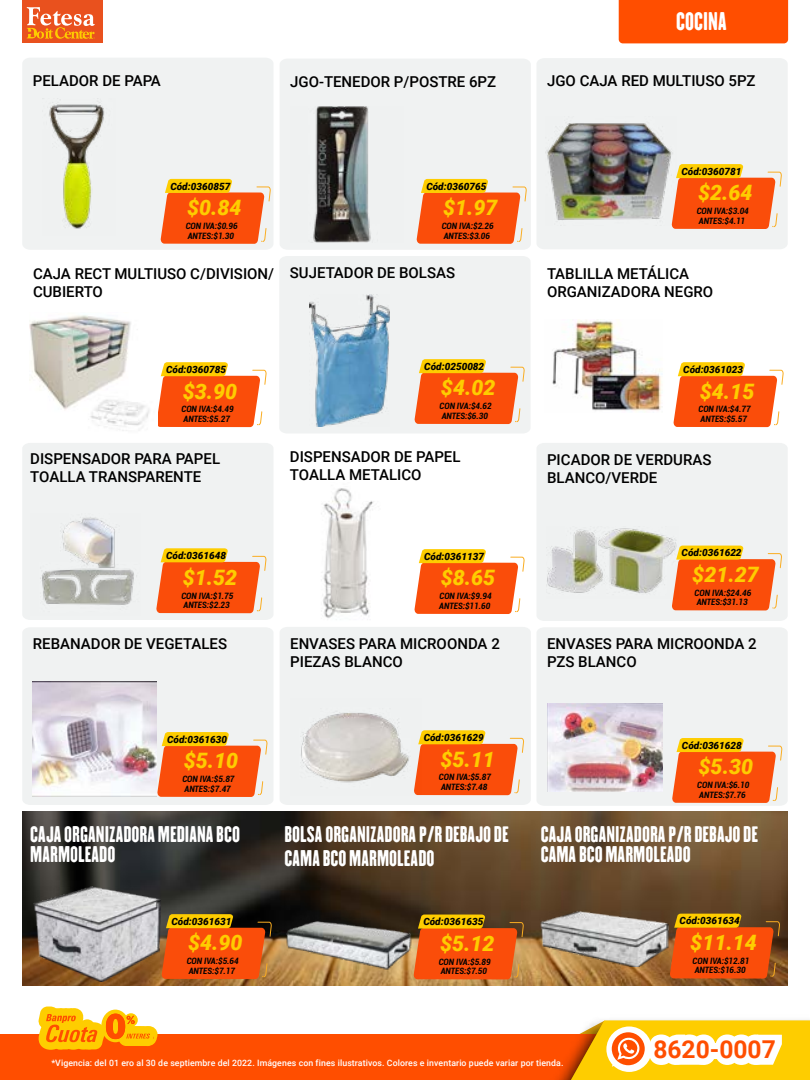
<style>
.page{position:relative;width:810px;height:1080px;background:#fff}
.page>*{position:absolute;margin:0;border:0;box-sizing:border-box;transform-origin:0 0}
.t1{font:700 24.62px "Roboto";color:#ff4e00}
.t2{font:22.5px "H.H.Samuel";color:#fff}
.t3{font:italic 900 21.25px "Roboto";color:#fecd00}
.t4{font:20px/20px "H.H.Samuel";color:#fff}
.t5{font:500 15px/18px "Roboto";color:#000}
.t6{font:italic 900 10px "Roboto";color:#000}
.t7{font:italic 700 condensed 8.75px/9.5px "Roboto";color:#020203}
.t8{font:500 8.75px "Roboto";letter-spacing:.01em;color:#fff}
</style>
<div class="page">
<div style="left:0;top:1035px;width:605px;height:45px;background:#ff4e00"></div>
<img style="left:529px;top:1020px;width:281px;height:60px">
<svg style="left:38px;top:1007px;width:120px;height:43px"></svg>
<svg style="left:561px;top:1021px;width:249px;height:59px"></svg>
<div style="left:22px;top:0;width:80px;height:43px;background:#e9511e"></div>
<svg style="left:27px;top:7px;width:68px;height:32px"></svg>
<div style="left:619px;top:0;width:169px;height:43px;background:#ff4e00"></div>
<img style="left:22px;top:812px;width:766px;height:174px">
<div style="left:280px;top:59px;width:251px;height:191px;background:#f0f2f2"></div>
<svg style="left:416px;top:179px;width:110px;height:65px"></svg>
<div style="left:279px;top:256px;width:251px;height:177px;background:#f0f2f2"></div>
<svg style="left:414px;top:359px;width:110px;height:65px"></svg>
<img style="left:309px;top:294px;width:81px;height:132px">
<img style="left:290px;top:106px;width:114px;height:137px">
<div style="left:537px;top:58px;width:251px;height:191px;background:#f0f2f2"></div>
<svg style="left:671px;top:164px;width:111px;height:65px"></svg>
<img style="left:546px;top:116px;width:130px;height:110px">
<svg style="left:158px;top:362px;width:108px;height:65px"></svg>
<img style="left:30px;top:315px;width:120px;height:116px">
<div style="left:22px;top:58px;width:251px;height:192px;background:#f0f2f2"></div>
<svg style="left:160px;top:179px;width:110px;height:65px"></svg>
<img style="left:43px;top:99px;width:73px;height:137px">
<svg style="left:673px;top:362px;width:110px;height:65px"></svg>
<img style="left:552px;top:320px;width:110px;height:91px">
<svg style="left:414px;top:549px;width:110px;height:65px"></svg>
<img style="left:323px;top:488px;width:51px;height:130px">
<div style="left:537px;top:443px;width:251px;height:178px;background:#f0f2f2"></div>
<svg style="left:672px;top:546px;width:110px;height:64px"></svg>
<img style="left:546px;top:526px;width:132px;height:73px">
<div style="left:537px;top:627px;width:251px;height:179px;background:#f0f2f2"></div>
<svg style="left:672px;top:738px;width:110px;height:65px"></svg>
<img style="left:548px;top:703px;width:115px;height:89px">
<svg style="left:161px;top:914px;width:110px;height:65px"></svg>
<svg style="left:670px;top:914px;width:110px;height:65px"></svg>
<svg style="left:419px;top:915px;width:104px;height:64px"></svg>
<div style="left:280px;top:627px;width:251px;height:178px;background:#f0f2f2"></div>
<svg style="left:421px;top:730px;width:103px;height:65px"></svg>
<img style="left:290px;top:698px;width:131px;height:97px">
<img style="left:33px;top:886px;width:127px;height:95px">
<img style="left:540px;top:910px;width:130px;height:57px">
<img style="left:285px;top:887px;width:134px;height:99px">
<div style="left:22px;top:627px;width:251px;height:178px;background:#f0f2f2"></div>
<img style="left:33px;top:681px;width:123px;height:115px">
<svg style="left:157px;top:732px;width:110px;height:65px"></svg>
<div style="left:22px;top:443px;width:251px;height:177px;background:#f0f2f2"></div>
<svg style="left:156px;top:548px;width:110px;height:65px"></svg>
<img style="left:31px;top:513px;width:110px;height:103px">
<h2 class="t2" style="left:676px;top:7px;width:52px">COCINA</h2>
<h3 class="t5" style="left:33px;top:71px;width:130px">PELADOR DE PAPA</h3>
<h3 class="t5" style="left:290px;top:72px;width:207px">JGO-TENEDOR P/POSTRE 6PZ</h3>
<h3 class="t5" style="left:547px;top:72px;width:210px">JGO CAJA RED MULTIUSO 5PZ</h3>
<p class="t6" style="left:682px;top:164px;width:61px">Cód:0360781</p>
<p class="t6" style="left:170px;top:179px;width:62px">Cód:0360857</p>
<p class="t6" style="left:426px;top:179px;width:61px">Cód:0360765</p>
<h3 class="t3" style="left:187px;top:193px;width:56px">$0.84</h3>
<h3 class="t3" style="left:443px;top:193px;width:56px">$1.97</h3>
<p class="t7" style="left:186px;top:221px;width:54px">CON IVA:$0.96<br>ANTES:$1.30</p>
<p class="t7" style="left:442px;top:221px;width:54px">CON IVA:$2.26<br>ANTES:$3.06</p>
<h3 class="t3" style="left:698px;top:178px;width:56px">$2.64</h3>
<p class="t7" style="left:697px;top:206px;width:54px">CON IVA:$3.04<br>ANTES:$4.11</p>
<h3 class="t5" style="left:33px;top:264px;width:243px">CAJA RECT MULTIUSO C/DIVISION/<br>CUBIERTO</h3>
<h3 class="t5" style="left:290px;top:263px;width:167px">SUJETADOR DE BOLSAS</h3>
<h3 class="t5" style="left:547px;top:264px;width:168px">TABLILLA METÁLICA<br>ORGANIZADORA NEGRO</h3>
<p class="t6" style="left:166px;top:362px;width:61px">Cód:0360785</p>
<p class="t6" style="left:424px;top:359px;width:61px">Cód:0250082</p>
<p class="t6" style="left:683px;top:362px;width:61px">Cód:0361023</p>
<h3 class="t3" style="left:183px;top:376px;width:56px">$3.90</h3>
<p class="t7" style="left:182px;top:404px;width:54px">CON IVA:$4.49<br>ANTES:$5.27</p>
<h3 class="t3" style="left:441px;top:373px;width:56px">$4.02</h3>
<p class="t7" style="left:440px;top:401px;width:54px">CON IVA:$4.62<br>ANTES:$6.30</p>
<h3 class="t3" style="left:700px;top:376px;width:56px">$4.15</h3>
<p class="t7" style="left:699px;top:404px;width:54px">CON IVA:$4.77<br>ANTES:$5.57</p>
<h3 class="t5" style="left:30px;top:449px;width:191px">DISPENSADOR PARA PAPEL<br>TOALLA TRANSPARENTE</h3>
<h3 class="t5" style="left:290px;top:447px;width:172px">DISPENSADOR DE PAPEL<br>TOALLA METALICO</h3>
<h3 class="t5" style="left:547px;top:450px;width:166px">PICADOR DE VERDURAS<br>BLANCO/VERDE</h3>
<p class="t6" style="left:166px;top:548px;width:61px">Cód:0361648</p>
<p class="t6" style="left:424px;top:549px;width:62px">Cód:0361137</p>
<p class="t6" style="left:682px;top:546px;width:61px">Cód:0361622</p>
<h3 class="t3" style="left:183px;top:562px;width:56px">$1.52</h3>
<p class="t7" style="left:181px;top:590px;width:54px">CON IVA:$1.75<br>ANTES:$2.23</p>
<h3 class="t3" style="left:441px;top:563px;width:56px">$8.65</h3>
<p class="t7" style="left:439px;top:591px;width:54px">CON IVA:$9.94<br>ANTES:$11.60</p>
<h3 class="t3" style="left:692px;top:559px;width:68px">$21.27</h3>
<p class="t7" style="left:695px;top:588px;width:58px">CON IVA:$24.46<br>ANTES:$31.13</p>
<h3 class="t5" style="left:33px;top:635px;width:196px">REBANADOR DE VEGETALES</h3>
<h3 class="t5" style="left:290px;top:634px;width:211px">ENVASES PARA MICROONDA 2<br>PIEZAS BLANCO</h3>
<h3 class="t5" style="left:547px;top:635px;width:211px">ENVASES PARA MICROONDA 2<br>PZS BLANCO</h3>
<p class="t6" style="left:167px;top:732px;width:61px">Cód:0361630</p>
<p class="t6" style="left:424px;top:730px;width:62px">Cód:0361629</p>
<h3 class="t3" style="left:184px;top:746px;width:56px">$5.10</h3>
<h3 class="t3" style="left:440px;top:744px;width:56px">$5.11</h3>
<p class="t7" style="left:182px;top:774px;width:54px">CON IVA:$5.87<br>ANTES:$7.47</p>
<p class="t7" style="left:439px;top:772px;width:54px">CON IVA:$5.87<br>ANTES:$7.48</p>
<p class="t6" style="left:682px;top:738px;width:61px">Cód:0361628</p>
<h3 class="t3" style="left:699px;top:752px;width:56px">$5.30</h3>
<p class="t7" style="left:697px;top:780px;width:54px">CON IVA:$6.10<br>ANTES:$7.76</p>
<h3 class="t4" style="left:30px;top:824px;width:211px">CAJA ORGANIZADORA MEDIANA BCO<br>MARMOLEADO</h3>
<h3 class="t4" style="left:285px;top:822px;width:226px;line-height:24px">BOLSA ORGANIZADORA P/R DEBAJO DE<br>CAMA BCO MARMOLEADO</h3>
<h3 class="t4" style="left:541px;top:824px;width:219px">CAJA ORGANIZADORA P/R DEBAJO DE<br>CAMA BCO MARMOLEADO</h3>
<p class="t6" style="left:171px;top:914px;width:61px">Cód:0361631</p>
<p class="t6" style="left:423px;top:915px;width:61px">Cód:0361635</p>
<p class="t6" style="left:680px;top:914px;width:61px">Cód:0361634</p>
<h3 class="t3" style="left:188px;top:928px;width:56px">$4.90</h3>
<h3 class="t3" style="left:440px;top:928px;width:56px">$5.12</h3>
<h3 class="t3" style="left:690px;top:928px;width:68px">$11.14</h3>
<p class="t7" style="left:187px;top:956px;width:54px">CON IVA:$5.64<br>ANTES:$7.17</p>
<p class="t7" style="left:439px;top:957px;width:54px">CON IVA:$5.89<br>ANTES:$7.50</p>
<p class="t7" style="left:693px;top:956px;width:58px">CON IVA:$12.81<br>ANTES:$16.30</p>
<p class="t8" style="left:51px;top:1056px;width:514px">*Vigencia: del 01 ero al 30 de septiembre del 2022. Imágenes con fines ilustrativos. Colores e inventario puede variar por tienda.</p>
<h1 class="t1" style="left:653px;top:1032px;width:124px">8620-0007</h1>
</div>
